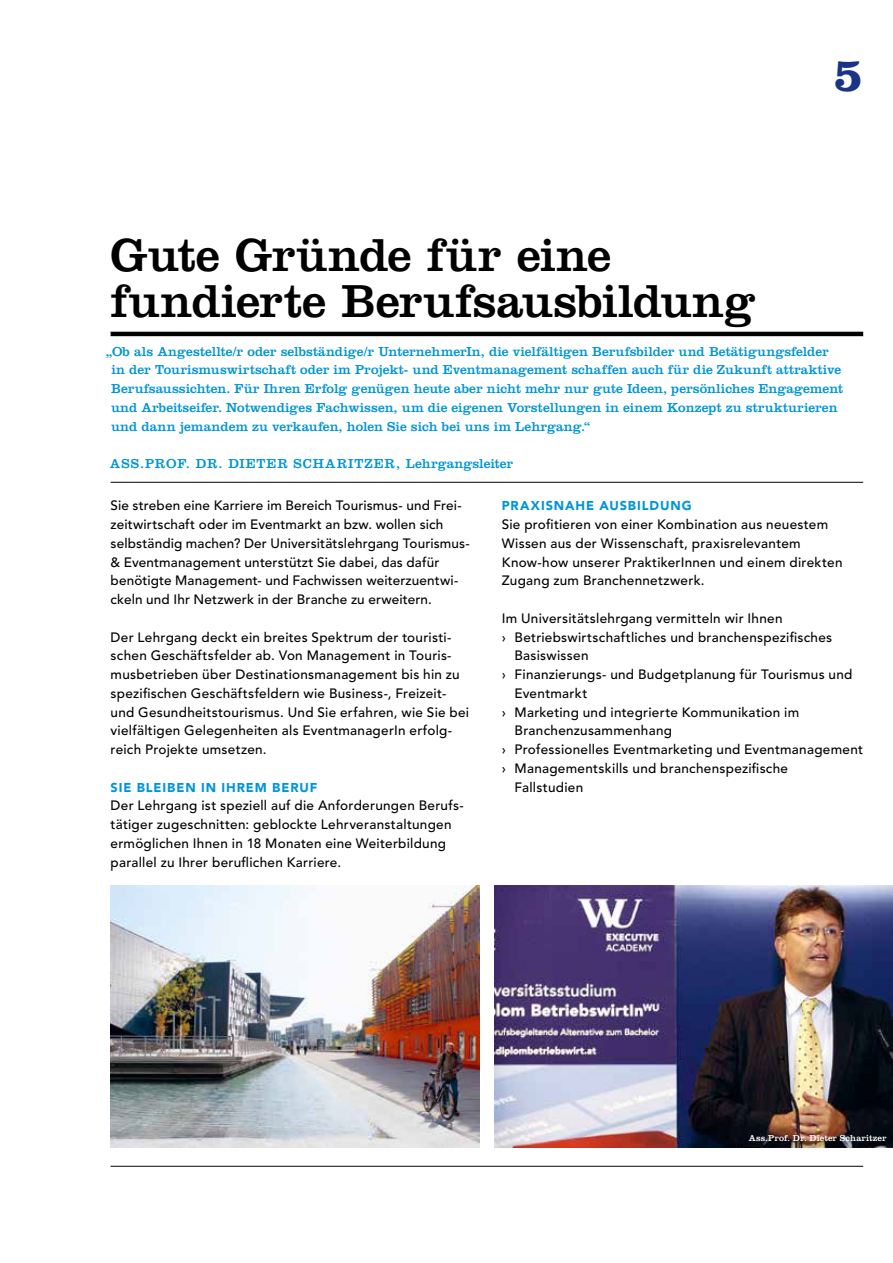
<style>
.page{position:relative;width:893px;height:1263px;background:#fff}
.page>*{position:absolute;margin:0;border:0;box-sizing:border-box;transform-origin:0 0}
.t1{font:48px/45.8px "Clarendon LT Std";letter-spacing:-.01em;color:#000}
.t2{font:700 48px "Clarendon LT Std";color:#1a3485}
.t3{font:500 13.5px/18.8px "Avenir LT Std";letter-spacing:.02em;color:#000}
.t4{font:13.5px/18.8px "Clarendon LT Std";color:#0095d6}
.t5{font:13.5px "Clarendon LT Std";letter-spacing:.06em;color:#0095d6}
.t6{font:900 12.75px "Avenir LT Std";letter-spacing:.07em;color:#0095d6}
.t7{font:9px "Clarendon LT Std";letter-spacing:.02em;color:#fff}
</style>
<div class="page">
<img style="left:494px;top:885px;width:399px;height:263px">
<img style="left:111px;top:885px;width:368px;height:263px">
<hr style="left:111px;top:332px;width:752px;height:4px;background:#000">
<hr style="left:111px;top:482px;width:752px;height:1px;background:#000">
<hr style="left:111px;top:1166px;width:752px;height:1px;background:#000">
<h1 class="t1" style="left:111px;top:232px;width:647px">Gute Gründe für eine fundierte Berufsausbildung</h1>
<h1 class="t2" style="left:834px;top:46px;width:31px">5</h1>
<p class="t4" style="left:111px;top:342px;width:734px;text-indent:-5px">„Ob als Angestellte/r oder selbständige/r UnternehmerIn, die vielfältigen Berufsbilder und Betätigungsfelder in der Tourismuswirtschaft oder im Projekt- und Eventmanagement schaffen auch für die Zukunft attraktive Berufsaussichten. Für Ihren Erfolg genügen heute aber nicht mehr nur gute Ideen, persönliches Engagement und Arbeitseifer. Notwendiges Fachwissen, um die eigenen Vorstellungen in einem Konzept zu strukturieren und dann jemandem zu verkaufen, holen Sie sich bei uns im Lehrgang.“</p>
<p class="t5" style="left:110px;top:456px;width:405px">ASS.PROF. DR. DIETER SCHARITZER, Lehrgangsleiter</p>
<p class="t3" style="left:111px;top:497px;width:360px">Sie streben eine Karriere im Bereich Tourismus- und Frei&shy;zeitwirtschaft oder im Eventmarkt an bzw. wollen sich selbständig machen? Der Universitätslehrgang Tourismus-&amp; Eventmanagement unterstützt Sie dabei, das dafür benötigte Management- und Fachwissen weiterzuentwi&shy;ckeln und Ihr Netzwerk in der Branche zu erweitern.</p>
<p class="t3" style="left:111px;top:628px;width:360px">Der Lehrgang deckt ein breites Spektrum der touristi&shy;schen Geschäftsfelder ab. Von Management in Touris&shy;musbetrieben über Destinationsmanagement bis hin zu spezifischen Geschäftsfeldern wie Business-, Freizeit&shy;und Gesundheitstourismus. Und Sie erfahren, wie Sie bei vielfältigen Gelegenheiten als EventmanagerIn erfolg&shy;reich Projekte umsetzen.</p>
<p class="t6" style="left:111px;top:779px;width:208px">SIE BLEIBEN IN IHREM BERUF</p>
<p class="t3" style="left:111px;top:797px;width:355px">Der Lehrgang ist speziell auf die Anforderungen Berufs&shy;tätiger zugeschnitten: geblockte Lehrveranstaltungen ermöglichen Ihnen in 18 Monaten eine Weiterbildung parallel zu Ihrer beruflichen Karriere.</p>
<p class="t6" style="left:502px;top:498px;width:191px">PRAXISNAHE AUSBILDUNG</p>
<p class="t3" style="left:502px;top:515px;width:342px">Sie profitieren von einer Kombination aus neuestem Wissen aus der Wissenschaft, praxisrelevantem Know-how unserer PraktikerInnen und einem direkten Zugang zum Branchennetzwerk.</p>
<p class="t3" style="left:502px;top:609px;width:282px">Im Universitätslehrgang vermitteln wir Ihnen</p>
<p class="t3" style="left:502px;top:628px;width:332px">› Betriebswirtschaftliches und branchenspezifisches</p>
<p class="t3" style="left:514px;top:647px;width:76px">Basiswissen</p>
<p class="t3" style="left:502px;top:665px;width:352px">› Finanzierungs- und Budgetplanung für Tourismus und</p>
<p class="t3" style="left:514px;top:684px;width:74px">Eventmarkt</p>
<p class="t3" style="left:502px;top:703px;width:299px">› Marketing und integrierte Kommunikation im</p>
<p class="t3" style="left:514px;top:722px;width:159px">Branchenzusammenhang</p>
<p class="t3" style="left:502px;top:740px;width:363px">› Professionelles Eventmarketing und Eventmanagement</p>
<p class="t3" style="left:502px;top:759px;width:288px">› Managementskills und branchenspezifische</p>
<p class="t3" style="left:514px;top:778px;width:70px">Fallstudien</p>
<p class="t7" style="left:749px;top:1133px;width:139px">Ass.Prof. Dr. Dieter Scharitzer</p>
</div>
